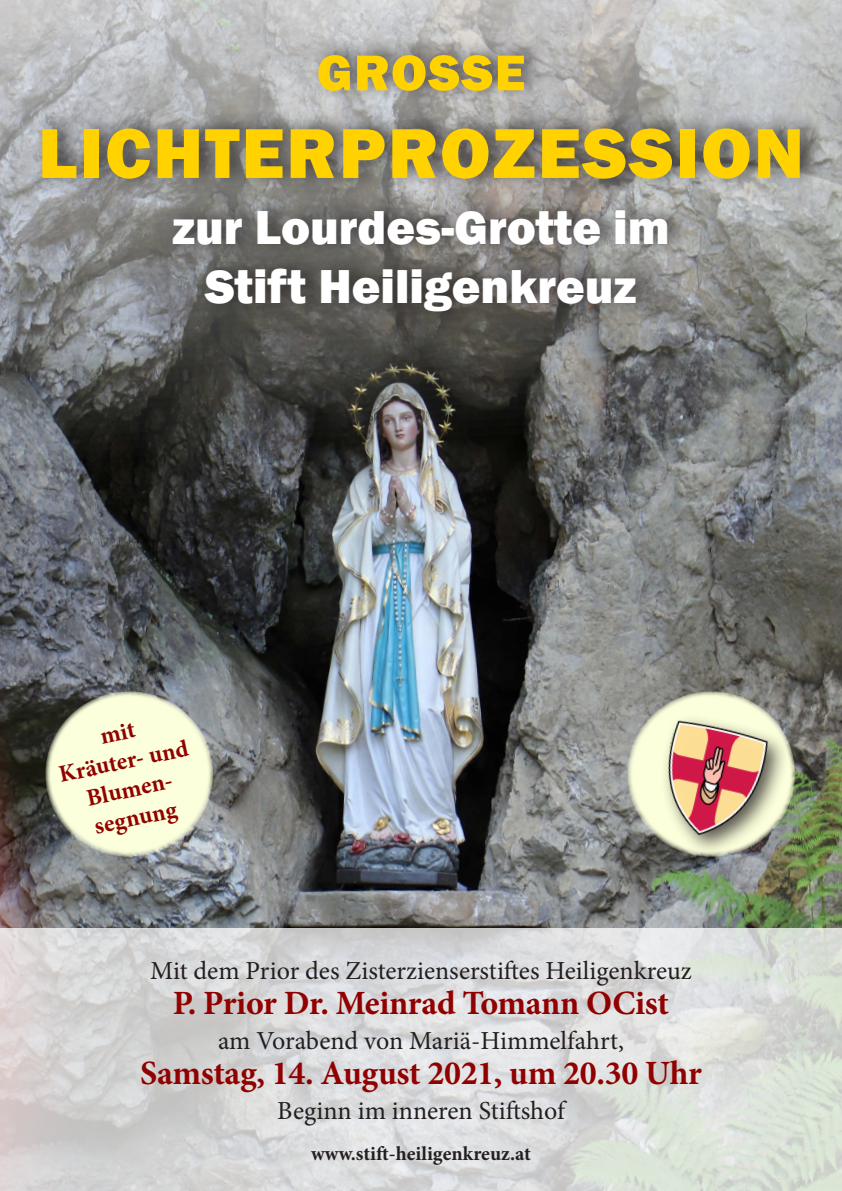
<style>
.page{position:relative;width:842px;height:1191px;background:#fff}
.page>*{position:absolute;margin:0;border:0;box-sizing:border-box;transform-origin:0 0}
.t1{font:800 73px "Franklin Gothic";letter-spacing:.03em;color:#ffd200}
.t2{font:800 52px "Franklin Gothic";letter-spacing:.03em;color:#ffd200}
.t3{font:800 49px "Franklin Gothic";color:#fff}
.t4{font:700 34px "Minion Pro";letter-spacing:-.01em;color:#910000}
.t5{font:26px "Minion Pro";color:#231f20}
.t6{font:700 24px "Minion Pro";color:#910000}
.t7{font:700 20px "Minion Pro";color:#231f20}
</style>
<div class="page">
<img style="left:0;top:0;width:842px;height:928px">
<div style="left:168px;top:193px;width:525px;height:132px;background:#231f20;opacity:.75"></div>
<svg style="left:0;top:928px;width:842px;height:263px"></svg>
<div style="left:45px;top:691px;width:168px;height:166px;background:#fcffdb;border-radius:50%"></div>
<div style="left:36px;top:36px;width:789px;height:155px;background:#231f20;opacity:.72"></div>
<svg style="left:627px;top:691px;width:168px;height:166px;fill:#fcffdb"></svg>
<div style="left:660px;top:713px;width:130px;height:144px;background:#231f20;opacity:.75"></div>
<img style="left:651px;top:717px;width:121px;height:131px">
<p class="t2" style="left:317px;top:39px;width:210px">GROSSE</p>
<p class="t1" style="left:38px;top:106px;width:767px">LICHTERPROZESSION</p>
<p class="t3" style="left:172px;top:196px;width:499px">zur Lourdes-Grotte im</p>
<p class="t3" style="left:205px;top:255px;width:433px">Stift Heiligenkreuz</p>
<p class="t6" style="left:56px;top:758px;width:133px;rotate:-12deg">Kräuter- und</p>
<p class="t6" style="left:83px;top:782px;width:93px;rotate:-12deg">Blumen-</p>
<p class="t6" style="left:91px;top:809px;width:85px;rotate:-12deg">segnung</p>
<p class="t5" style="left:150px;top:953px;width:543px">Mit dem Prior des Zisterzienserstiftes Heiligenkreuz</p>
<p class="t4" style="left:173px;top:979px;width:498px">P. Prior Dr. Meinrad Tomann OCist</p>
<p class="t5" style="left:218px;top:1023px;width:407px">am Vorabend von Mariä-Himmelfahrt,</p>
<p class="t4" style="left:140px;top:1049px;width:563px">Samstag, 14. August 2021, um 20.30 Uhr</p>
<p class="t5" style="left:277px;top:1093px;width:289px">Beginn im inneren Stiftshof</p>
<p class="t7" style="left:311px;top:1139px;width:221px">www.stift-heiligenkreuz.at</p>
</div>
